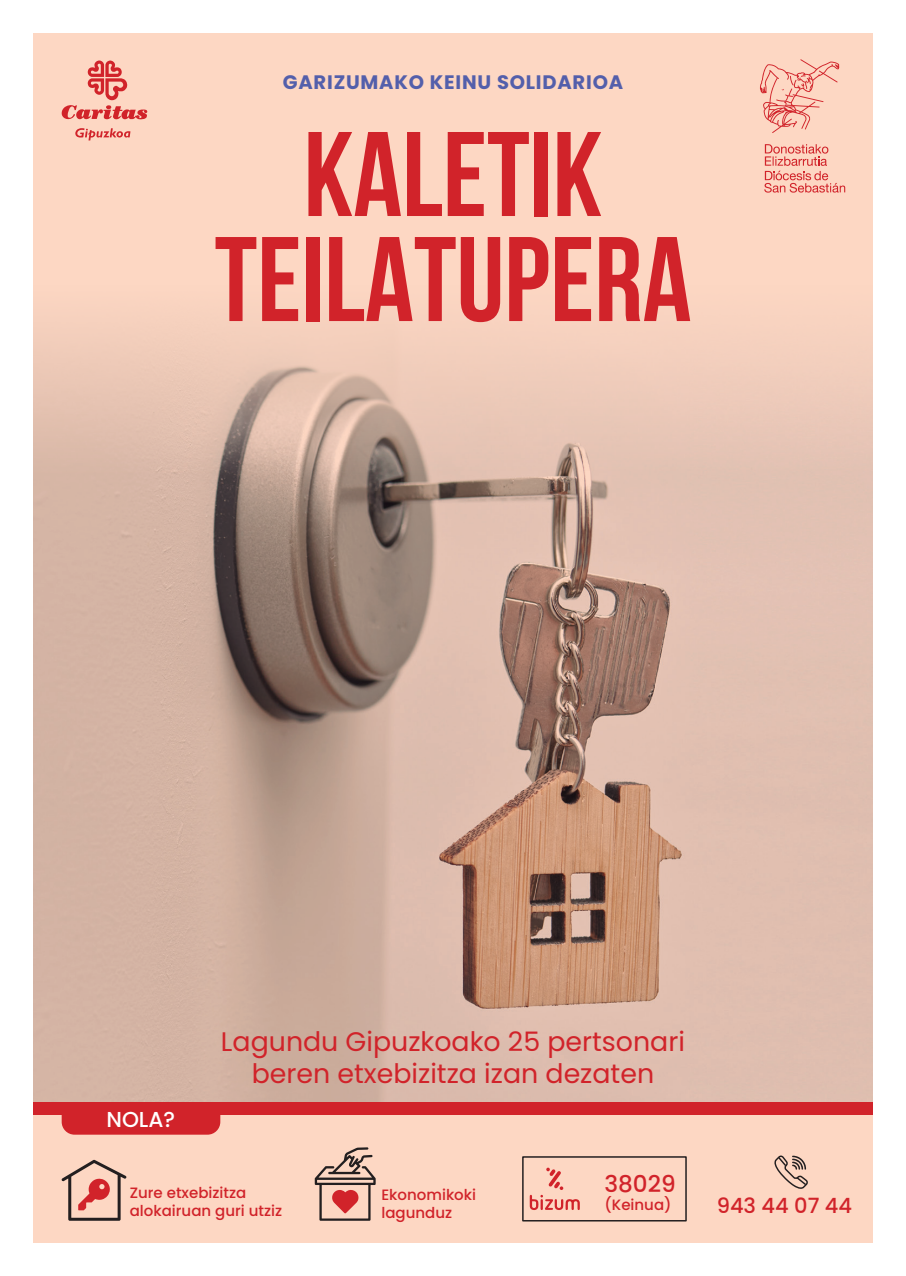
<style>
.page{position:relative;width:906px;height:1276px;background:#fff}
.page>*{position:absolute;margin:0;border:0;box-sizing:border-box;transform-origin:0 0}
.t1{font:700 120px/105px "Bebas Neue";color:#d1232a;text-align:center}
.t2{font:26.85px/32.2px "Poppins";color:#d1232a;text-align:center}
.t3{font:500 23.1px "Poppins";color:#d1232a}
.t4{font:500 21.6px "Poppins";color:#fff}
.t5{font:500 21px "Poppins";color:#d1232a}
.t6{font:700 19.5px "Poppins";letter-spacing:.04em;color:#535fab}
.t7{font:500 15px/18px "Poppins";color:#d1232a}
</style>
<div class="page">
<div style="left:33px;top:33px;width:839px;height:1209px;background:#fdd7c3"></div>
<img style="left:33px;top:331px;width:839px;height:771px">
<svg style="left:315px;top:1147px;width:61px;height:73px"></svg>
<svg style="left:62px;top:1159px;width:64px;height:61px"></svg>
<svg style="left:530px;top:1167px;width:50px;height:43px"></svg>
<div style="left:522px;top:1156px;width:165px;height:65px;border:2px solid #231f20"></div>
<svg style="left:774px;top:1155px;width:34px;height:34px"></svg>
<svg style="left:764px;top:144px;width:81px;height:49px"></svg>
<svg style="left:760px;top:59px;width:79px;height:74px"></svg>
<svg style="left:62px;top:60px;width:86px;height:60px"></svg>
<svg style="left:75px;top:128px;width:55px;height:12px"></svg>
<div style="left:33px;top:1102px;width:839px;height:12px;background:#d1232a"></div>
<div style="left:62px;top:1102px;width:158px;height:32px;background:#d1232a;border-radius:13px"></div>
<h3 class="t6" style="left:283px;top:70px;width:342px">GARIZUMAKO KEINU SOLIDARIOA</h3>
<h1 class="t1" style="left:215px;top:121px;width:478px">KALETIK<br>TEILATUPERA</h1>
<h3 class="t4" style="left:106px;top:1106px;width:70px">NOLA?</h3>
<h2 class="t2" style="left:221px;top:1025px;width:465px">Lagundu Gipuzkoako 25 pertsonari beren etxebizitza izan dezaten</h2>
<p class="t7" style="left:130px;top:1184px;width:154px">Zure etxebizitza alokairuan guri utziz</p>
<p class="t7" style="left:381px;top:1185px;width:96px">Ekonomikoki lagunduz</p>
<h3 class="t3" style="left:604px;top:1170px;width:73px">38029</h3>
<p class="t7" style="left:604px;top:1196px;width:69px">(Keinua)</p>
<h3 class="t5" style="left:716px;top:1194px;width:137px">943 44 07 44</h3>
</div>
